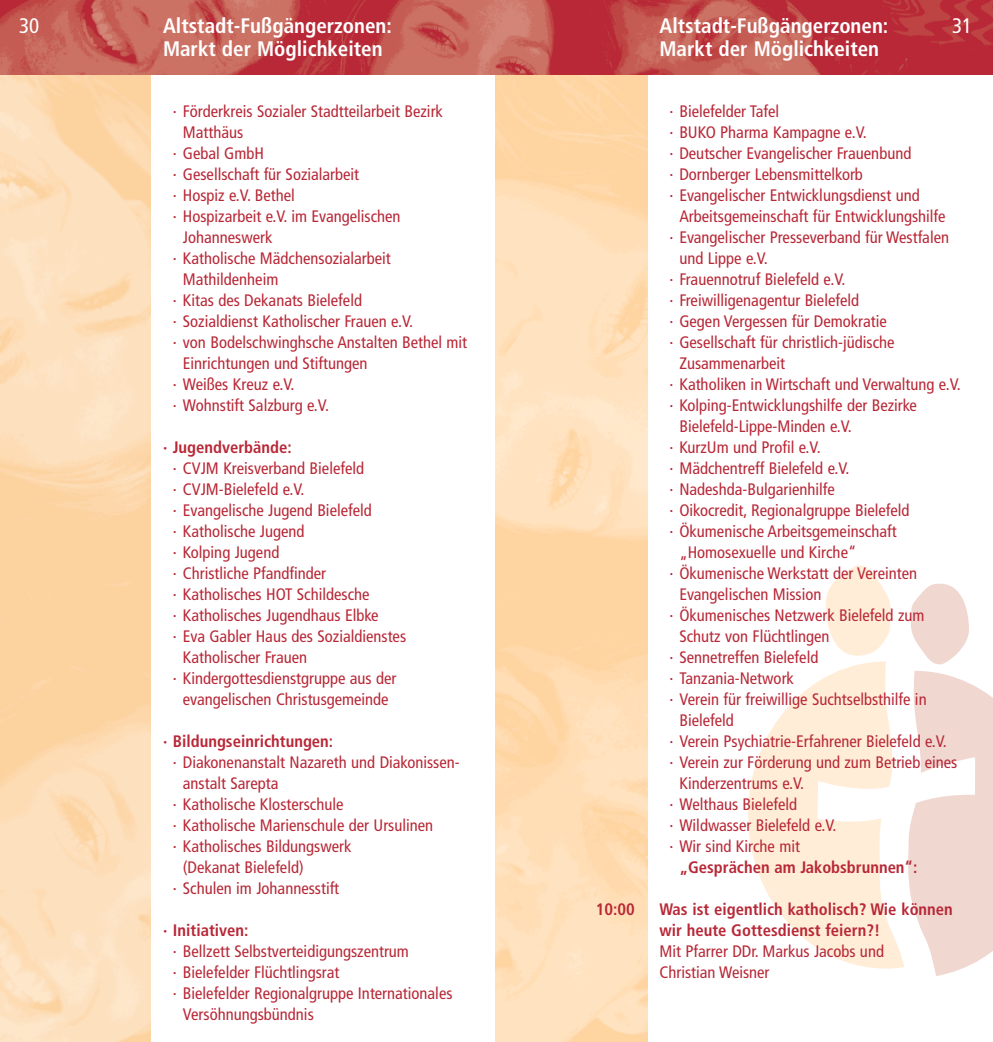
<style>
.page{position:relative;width:993px;height:1042px;background:#fff}
.page>*{position:absolute;margin:0;border:0;box-sizing:border-box;transform-origin:0 0}
.t1{font:700 condensed 21px/22.8px "Frutiger";color:#fff}
.t2{font:condensed 21px "Frutiger";color:#fff}
.t3{font:condensed 16.62px/21px "Frutiger";color:#b82837}
.t4{font:700 condensed 16.62px/21px "Frutiger";color:#b82837}
</style>
<div class="page">
<svg style="left:748px;top:661px;width:156px;height:307px;fill:#ffedd7"></svg>
<svg style="left:825px;top:565px;width:65px;height:91px"></svg>
<svg style="left:908px;top:671px;width:84px;height:305px"></svg>
<svg style="left:911px;top:584px;width:57px;height:81px"></svg>
<img style="left:0;top:0;width:992px;height:75px">
<p class="t2" style="left:19px;top:18px;width:22px">30</p>
<p class="t1" style="left:163px;top:16px;width:230px">Altstadt-Fußgängerzonen:<br>Markt der Möglichkeiten</p>
<p class="t1" style="left:659px;top:17px;width:230px">Altstadt-Fußgängerzonen:<br>Markt der Möglichkeiten</p>
<p class="t2" style="left:951px;top:18px;width:22px">31</p>
<p class="t3" style="left:173px;top:102px;width:271px">· Förderkreis Sozialer Stadtteilarbeit Bezirk</p>
<p class="t3" style="left:183px;top:123px;width:62px">Matthäus</p>
<p class="t3" style="left:173px;top:144px;width:92px">· Gebal GmbH</p>
<p class="t3" style="left:173px;top:165px;width:188px">· Gesellschaft für Sozialarbeit</p>
<p class="t3" style="left:173px;top:186px;width:123px">· Hospiz e.V. Bethel</p>
<p class="t3" style="left:173px;top:207px;width:229px">· Hospizarbeit e.V. im Evangelischen</p>
<p class="t3" style="left:183px;top:228px;width:91px">Johanneswerk</p>
<p class="t3" style="left:173px;top:249px;width:219px">· Katholische Mädchensozialarbeit</p>
<p class="t3" style="left:183px;top:270px;width:97px">Mathildenheim</p>
<p class="t3" style="left:173px;top:291px;width:190px">· Kitas des Dekanats Bielefeld</p>
<p class="t3" style="left:173px;top:312px;width:241px">· Sozialdienst Katholischer Frauen e.V.</p>
<p class="t3" style="left:173px;top:333px;width:296px">· von Bodelschwinghsche Anstalten Bethel mit</p>
<p class="t3" style="left:183px;top:354px;width:186px">Einrichtungen und Stiftungen</p>
<p class="t3" style="left:173px;top:375px;width:123px">· Weißes Kreuz e.V.</p>
<p class="t3" style="left:173px;top:396px;width:157px">· Wohnstift Salzburg e.V.</p>
<p class="t4" style="left:163px;top:438px;width:130px">· Jugendverbände:</p>
<p class="t3" style="left:173px;top:459px;width:193px">· CVJM Kreisverband Bielefeld</p>
<p class="t3" style="left:173px;top:480px;width:133px">· CVJM-Bielefeld e.V.</p>
<p class="t3" style="left:173px;top:501px;width:200px">· Evangelische Jugend Bielefeld</p>
<p class="t3" style="left:173px;top:522px;width:133px">· Katholische Jugend</p>
<p class="t3" style="left:173px;top:543px;width:108px">· Kolping Jugend</p>
<p class="t3" style="left:173px;top:564px;width:155px">· Christliche Pfandfinder</p>
<p class="t3" style="left:173px;top:585px;width:198px">· Katholisches HOT Schildesche</p>
<p class="t3" style="left:173px;top:606px;width:207px">· Katholisches Jugendhaus Elbke</p>
<p class="t3" style="left:173px;top:627px;width:235px">· Eva Gabler Haus des Sozialdienstes</p>
<p class="t3" style="left:183px;top:648px;width:126px">Katholischer Frauen</p>
<p class="t3" style="left:173px;top:669px;width:225px">· Kindergottesdienstgruppe aus der</p>
<p class="t3" style="left:183px;top:690px;width:207px">evangelischen Christusgemeinde</p>
<p class="t4" style="left:163px;top:732px;width:172px">· Bildungseinrichtungen:</p>
<p class="t3" style="left:173px;top:753px;width:288px">· Diakonenanstalt Nazareth und Diakonissen-</p>
<p class="t3" style="left:183px;top:774px;width:97px">anstalt Sarepta</p>
<p class="t3" style="left:173px;top:795px;width:172px">· Katholische Klosterschule</p>
<p class="t3" style="left:173px;top:816px;width:262px">· Katholische Marienschule der Ursulinen</p>
<p class="t3" style="left:173px;top:837px;width:180px">· Katholisches Bildungswerk</p>
<p class="t3" style="left:183px;top:858px;width:122px">(Dekanat Bielefeld)</p>
<p class="t3" style="left:173px;top:879px;width:168px">· Schulen im Johannesstift</p>
<p class="t4" style="left:163px;top:921px;width:87px">· Initiativen:</p>
<p class="t3" style="left:173px;top:942px;width:237px">· Bellzett Selbstverteidigungszentrum</p>
<p class="t3" style="left:173px;top:963px;width:168px">· Bielefelder Flüchtlingsrat</p>
<p class="t3" style="left:173px;top:984px;width:281px">· Bielefelder Regionalgruppe Internationales</p>
<p class="t3" style="left:183px;top:1005px;width:132px">Versöhnungsbündnis</p>
<p class="t4" style="left:595px;top:900px;width:40px">10:00</p>
<p class="t3" style="left:669px;top:102px;width:111px">· Bielefelder Tafel</p>
<p class="t3" style="left:669px;top:123px;width:199px">· BUKO Pharma Kampagne e.V.</p>
<p class="t3" style="left:669px;top:144px;width:243px">· Deutscher Evangelischer Frauenbund</p>
<p class="t3" style="left:669px;top:165px;width:195px">· Dornberger Lebensmittelkorb</p>
<p class="t3" style="left:669px;top:186px;width:252px">· Evangelischer Entwicklungsdienst und</p>
<p class="t3" style="left:679px;top:207px;width:268px">Arbeitsgemeinschaft für Entwicklungshilfe</p>
<p class="t3" style="left:669px;top:228px;width:281px">· Evangelischer Presseverband für Westfalen</p>
<p class="t3" style="left:679px;top:249px;width:90px">und Lippe e.V.</p>
<p class="t3" style="left:669px;top:270px;width:177px">· Frauennotruf Bielefeld e.V.</p>
<p class="t3" style="left:669px;top:291px;width:191px">· Freiwilligenagentur Bielefeld</p>
<p class="t3" style="left:669px;top:312px;width:219px">· Gegen Vergessen für Demokratie</p>
<p class="t3" style="left:669px;top:333px;width:226px">· Gesellschaft für christlich-jüdische</p>
<p class="t3" style="left:679px;top:354px;width:107px">Zusammenarbeit</p>
<p class="t3" style="left:669px;top:375px;width:293px">· Katholiken in Wirtschaft und Verwaltung e.V.</p>
<p class="t3" style="left:669px;top:396px;width:249px">· Kolping-Entwicklungshilfe der Bezirke</p>
<p class="t3" style="left:679px;top:417px;width:174px">Bielefeld-Lippe-Minden e.V.</p>
<p class="t3" style="left:669px;top:438px;width:153px">· KurzUm und Profil e.V.</p>
<p class="t3" style="left:669px;top:459px;width:181px">· Mädchentreff Bielefeld e.V.</p>
<p class="t3" style="left:669px;top:480px;width:167px">· Nadeshda-Bulgarienhilfe</p>
<p class="t3" style="left:669px;top:501px;width:241px">· Oikocredit, Regionalgruppe Bielefeld</p>
<p class="t3" style="left:669px;top:522px;width:228px">· Ökumenische Arbeitsgemeinschaft</p>
<p class="t3" style="left:679px;top:543px;width:178px">„Homosexuelle und Kirche“</p>
<p class="t3" style="left:669px;top:564px;width:249px">· Ökumenische Werkstatt der Vereinten</p>
<p class="t3" style="left:679px;top:585px;width:143px">Evangelischen Mission</p>
<p class="t3" style="left:669px;top:606px;width:256px">· Ökumenisches Netzwerk Bielefeld zum</p>
<p class="t3" style="left:679px;top:627px;width:152px">Schutz von Flüchtlingen</p>
<p class="t3" style="left:669px;top:648px;width:150px">· Sennetreffen Bielefeld</p>
<p class="t3" style="left:669px;top:669px;width:126px">· Tanzania-Network</p>
<p class="t3" style="left:669px;top:690px;width:259px">· Verein für freiwillige Suchtselbsthilfe in</p>
<p class="t3" style="left:679px;top:711px;width:56px">Bielefeld</p>
<p class="t3" style="left:669px;top:732px;width:279px">· Verein Psychiatrie-Erfahrener Bielefeld e.V.</p>
<p class="t3" style="left:669px;top:753px;width:289px">· Verein zur Förderung und zum Betrieb eines</p>
<p class="t3" style="left:679px;top:774px;width:126px">Kinderzentrums e.V.</p>
<p class="t3" style="left:669px;top:795px;width:129px">· Welthaus Bielefeld</p>
<p class="t3" style="left:669px;top:816px;width:168px">· Wildwasser Bielefeld e.V.</p>
<p class="t3" style="left:669px;top:837px;width:132px">· Wir sind Kirche mit</p>
<p class="t4" style="left:679px;top:858px;width:239px">„Gesprächen am Jakobsbrunnen“:</p>
<p class="t4" style="left:659px;top:900px;width:295px">Was ist eigentlich katholisch? Wie können wir heute Gottesdienst feiern?!</p>
<p class="t3" style="left:659px;top:942px;width:226px">Mit Pfarrer DDr. Markus Jacobs und<br>Christian Weisner</p>
</div>
